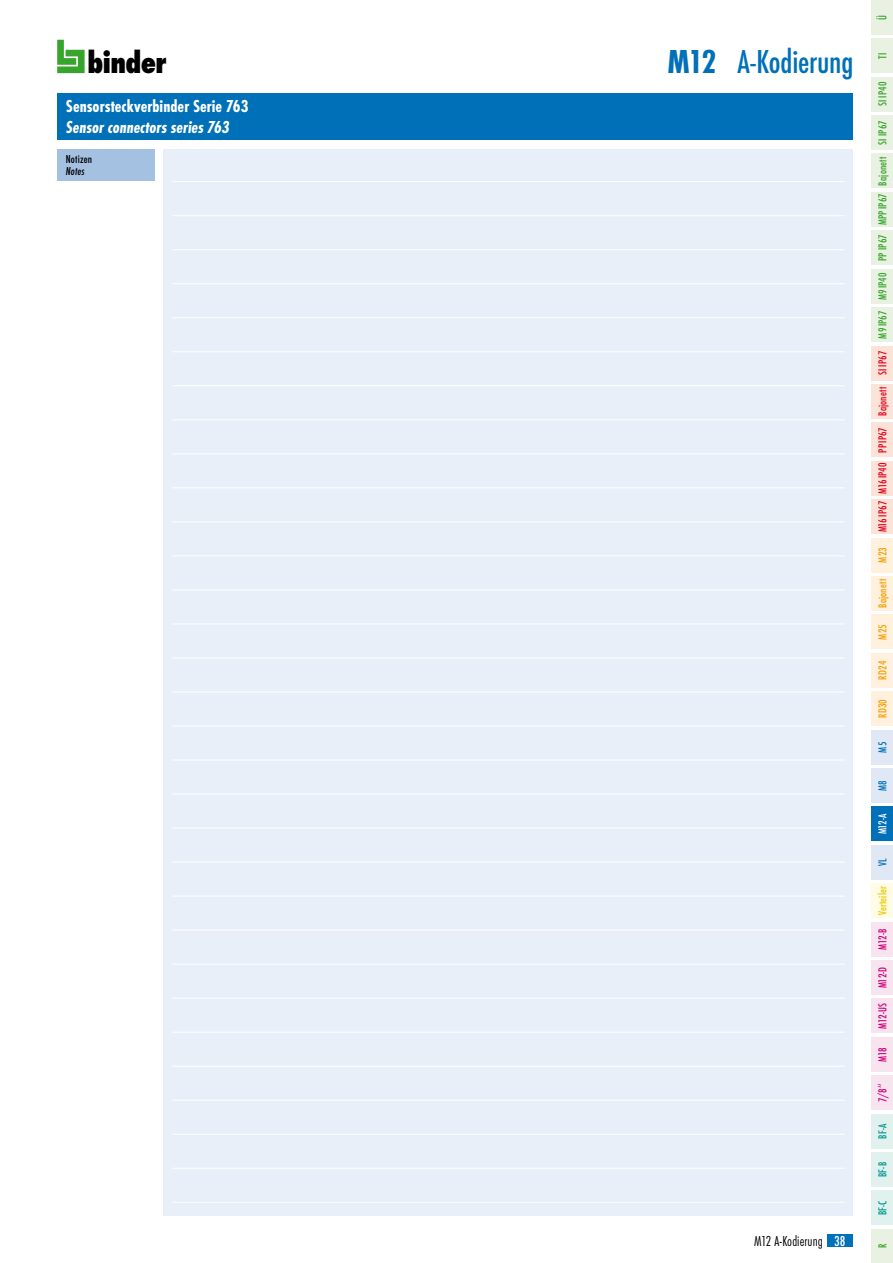
<style>
.page{position:relative;width:893px;height:1263px;background:#fff}
.page>*{position:absolute;margin:0;border:0;box-sizing:border-box;transform-origin:0 0}
.t1{font:500 condensed 34.5px "Futura T";letter-spacing:-.005em;color:#0070b8}
.t2{font:800 condensed 32.1px "Futura T";letter-spacing:-.02em;color:#000}
.t3{font:700 condensed 18px "Futura T";color:#fff}
.t4{font:italic 700 condensed 18px "Futura T";color:#fff}
.t5{font:300 condensed 15px "Futura T";letter-spacing:.005em;color:#000}
.t6{font:500 condensed 12px "Futura T";letter-spacing:.015em;color:#37a42c}
.t7{font:500 condensed 12px "Futura T";letter-spacing:.01em;color:#e2001a}
.t8{font:500 condensed 12px "Futura T";letter-spacing:-.025em;color:#cd007b}
.t9{font:500 condensed 12px "Futura T";letter-spacing:.01em;color:#f49e00}
.t10{font:500 condensed 12px "Futura T";letter-spacing:.015em;color:#e6cb00}
.t11{font:500 condensed 12px "Futura T";color:#00978f}
.t12{font:500 condensed 12px "Futura T";letter-spacing:.015em;color:#000}
.t13{font:500 condensed 12px "Futura T";color:#0070b8}
.t14{font:500 condensed 12px "Futura T";color:#fff}
.t15{font:italic 500 condensed 12px "Futura T";letter-spacing:.01em;color:#000}
.s1{font-weight:700}
.s2{font-weight:500;color:#fff}
.s3{color:#f49e00}
.s4{color:#cd007b}
</style>
<div class="page">
<svg style="left:57px;top:40px;width:28px;height:33px"></svg>
<div style="left:827px;top:1234px;width:25px;height:13px;background:#0070b8"></div>
<div style="left:872px;top:39px;width:21px;height:34px;background:#e9f2e2"></div>
<div style="left:872px;top:0;width:21px;height:34px;background:#e9f2e2"></div>
<div style="left:872px;top:77px;width:21px;height:34px;background:#e9f2e2"></div>
<div style="left:872px;top:116px;width:21px;height:34px;background:#e9f2e2"></div>
<div style="left:872px;top:154px;width:21px;height:34px;background:#e9f2e2"></div>
<div style="left:872px;top:192px;width:21px;height:34px;background:#e9f2e2"></div>
<div style="left:872px;top:231px;width:21px;height:34px;background:#e9f2e2"></div>
<div style="left:872px;top:269px;width:21px;height:34px;background:#e9f2e2"></div>
<div style="left:872px;top:308px;width:21px;height:34px;background:#e9f2e2"></div>
<div style="left:872px;top:346px;width:21px;height:34px;background:#fce3d7"></div>
<div style="left:872px;top:384px;width:21px;height:34px;background:#fce3d7"></div>
<div style="left:872px;top:423px;width:21px;height:34px;background:#fce3d7"></div>
<div style="left:872px;top:461px;width:21px;height:34px;background:#fce3d7"></div>
<div style="left:872px;top:500px;width:21px;height:34px;background:#fce3d7"></div>
<div style="left:872px;top:538px;width:21px;height:34px;background:#fff1de"></div>
<div style="left:872px;top:576px;width:21px;height:34px;background:#fff1de"></div>
<div style="left:872px;top:615px;width:21px;height:34px;background:#fff1de"></div>
<div style="left:872px;top:653px;width:21px;height:34px;background:#fff1de"></div>
<div style="left:872px;top:692px;width:21px;height:34px;background:#fff1de"></div>
<div style="left:872px;top:730px;width:21px;height:34px;background:#dfe8f4"></div>
<div style="left:872px;top:768px;width:21px;height:34px;background:#dfe8f4"></div>
<div style="left:872px;top:807px;width:21px;height:34px;background:#0070b8"></div>
<div style="left:872px;top:845px;width:21px;height:34px;background:#dfe8f4"></div>
<div style="left:872px;top:884px;width:21px;height:34px;background:#fffbe4"></div>
<div style="left:872px;top:922px;width:21px;height:34px;background:#f7e4ee"></div>
<div style="left:872px;top:960px;width:21px;height:34px;background:#f7e4ee"></div>
<div style="left:872px;top:999px;width:21px;height:34px;background:#f7e4ee"></div>
<div style="left:872px;top:1037px;width:21px;height:34px;background:#f7e4ee"></div>
<div style="left:872px;top:1076px;width:21px;height:34px;background:#f7e4ee"></div>
<div style="left:872px;top:1114px;width:21px;height:34px;background:#e1f1ee"></div>
<div style="left:872px;top:1152px;width:21px;height:34px;background:#e1f1ee"></div>
<div style="left:872px;top:1191px;width:21px;height:34px;background:#e1f1ee"></div>
<div style="left:872px;top:1229px;width:21px;height:34px;background:#e9f2e2"></div>
<div style="left:57px;top:94px;width:796px;height:46px;background:#0070b8"></div>
<div style="left:163px;top:150px;width:690px;height:1066px;background:#e9eff8"></div>
<div style="left:57px;top:149px;width:98px;height:32px;background:#a4c1e2"></div>
<hr style="left:172px;top:181px;width:673px;height:1px;background:#fff">
<hr style="left:172px;top:215px;width:673px;height:1px;background:#fff">
<hr style="left:172px;top:249px;width:673px;height:1px;background:#fff">
<hr style="left:172px;top:283px;width:673px;height:1px;background:#fff">
<hr style="left:172px;top:317px;width:673px;height:1px;background:#fff">
<hr style="left:172px;top:351px;width:673px;height:1px;background:#fff">
<hr style="left:172px;top:385px;width:673px;height:1px;background:#fff">
<hr style="left:172px;top:419px;width:673px;height:1px;background:#fff">
<hr style="left:172px;top:453px;width:673px;height:1px;background:#fff">
<hr style="left:172px;top:487px;width:673px;height:1px;background:#fff">
<hr style="left:172px;top:521px;width:673px;height:1px;background:#fff">
<hr style="left:172px;top:555px;width:673px;height:1px;background:#fff">
<hr style="left:172px;top:589px;width:673px;height:1px;background:#fff">
<hr style="left:172px;top:623px;width:673px;height:1px;background:#fff">
<hr style="left:172px;top:658px;width:673px;height:1px;background:#fff">
<hr style="left:172px;top:692px;width:673px;height:1px;background:#fff">
<hr style="left:172px;top:726px;width:673px;height:1px;background:#fff">
<hr style="left:172px;top:760px;width:673px;height:1px;background:#fff">
<hr style="left:172px;top:794px;width:673px;height:1px;background:#fff">
<hr style="left:172px;top:828px;width:673px;height:1px;background:#fff">
<hr style="left:172px;top:862px;width:673px;height:1px;background:#fff">
<hr style="left:172px;top:896px;width:673px;height:1px;background:#fff">
<hr style="left:172px;top:930px;width:673px;height:1px;background:#fff">
<hr style="left:172px;top:964px;width:673px;height:1px;background:#fff">
<hr style="left:172px;top:998px;width:673px;height:1px;background:#fff">
<hr style="left:172px;top:1032px;width:673px;height:1px;background:#fff">
<hr style="left:172px;top:1066px;width:673px;height:1px;background:#fff">
<hr style="left:172px;top:1100px;width:673px;height:1px;background:#fff">
<hr style="left:172px;top:1134px;width:673px;height:1px;background:#fff">
<hr style="left:172px;top:1168px;width:673px;height:1px;background:#fff">
<hr style="left:172px;top:1202px;width:673px;height:1px;background:#fff">
<h2 class="t2" style="left:88px;top:44px;width:80px">binder</h2>
<h3 class="t3" style="left:66px;top:96px;width:184px">Sensorsteckverbinder Serie 763</h3>
<h3 class="t4" style="left:66px;top:117px;width:165px">Sensor connectors series 763</h3>
<p class="t12" style="left:66px;top:152px;width:28px">Notizen</p>
<p class="t15" style="left:66px;top:164px;width:20px">Notes</p>
<h1 class="t1" style="left:668px;top:41px;width:187px"><span class="s1">M12</span> A-Kodierung</h1>
<p class="t5" style="left:754px;top:1232px;width:93px">M12 A-Kodierung <span class="s2">38</span></p>
<p class="t6" style="left:875px;top:20px;width:6px;rotate:-90deg">Ü</p>
<p class="t6" style="left:875px;top:59px;width:8px;rotate:-90deg">TI</p>
<p class="t6" style="left:875px;top:106px;width:26px;rotate:-90deg">SI IP40</p>
<p class="t6" style="left:875px;top:225px;width:107px;rotate:-90deg">MPPIP67 Bajonett SI IP67</p>
<p class="t6" style="left:875px;top:261px;width:28px;rotate:-90deg">PP IP67</p>
<p class="t6" style="left:875px;top:300px;width:29px;rotate:-90deg">M9IP40</p>
<p class="t6" style="left:875px;top:338px;width:29px;rotate:-90deg">M9IP67</p>
<p class="t7" style="left:875px;top:375px;width:26px;rotate:-90deg">SI IP67</p>
<p class="t7" style="left:875px;top:416px;width:30px;rotate:-90deg">Bajonett</p>
<p class="t7" style="left:875px;top:453px;width:27px;rotate:-90deg">PPIP67</p>
<p class="t7" style="left:875px;top:494px;width:33px;rotate:-90deg">M16IP40</p>
<p class="t7" style="left:875px;top:563px;width:63px;rotate:-90deg"><span class="s3">M23</span> M16IP67</p>
<p class="t9" style="left:875px;top:608px;width:30px;rotate:-90deg">Bajonett</p>
<p class="t9" style="left:875px;top:640px;width:17px;rotate:-90deg">M25</p>
<p class="t9" style="left:875px;top:680px;width:20px;rotate:-90deg">RD24</p>
<p class="t9" style="left:875px;top:718px;width:20px;rotate:-90deg">RD30</p>
<p class="t13" style="left:875px;top:752px;width:12px;rotate:-90deg">M5</p>
<p class="t13" style="left:875px;top:791px;width:12px;rotate:-90deg">M8</p>
<p class="t14" style="left:875px;top:834px;width:23px;rotate:-90deg">M12-A</p>
<p class="t13" style="left:875px;top:866px;width:9px;rotate:-90deg">VL</p>
<p class="t10" style="left:875px;top:950px;width:65px;rotate:-90deg"><span class="s4">M12-B</span> Verteiler</p>
<p class="t8" style="left:875px;top:988px;width:23px;rotate:-90deg">M12-D</p>
<p class="t8" style="left:875px;top:1029px;width:27px;rotate:-90deg">M12-US</p>
<p class="t8" style="left:875px;top:1061px;width:16px;rotate:-90deg">M18</p>
<p class="t8" style="left:875px;top:1102px;width:20px;rotate:-90deg">7/8‘‘</p>
<p class="t11" style="left:875px;top:1139px;width:17px;rotate:-90deg">BF-A</p>
<p class="t11" style="left:875px;top:1177px;width:17px;rotate:-90deg">BF-B</p>
<p class="t11" style="left:875px;top:1215px;width:16px;rotate:-90deg">BF-C</p>
<p class="t6" style="left:875px;top:1248px;width:6px;rotate:-90deg">R</p>
</div>
